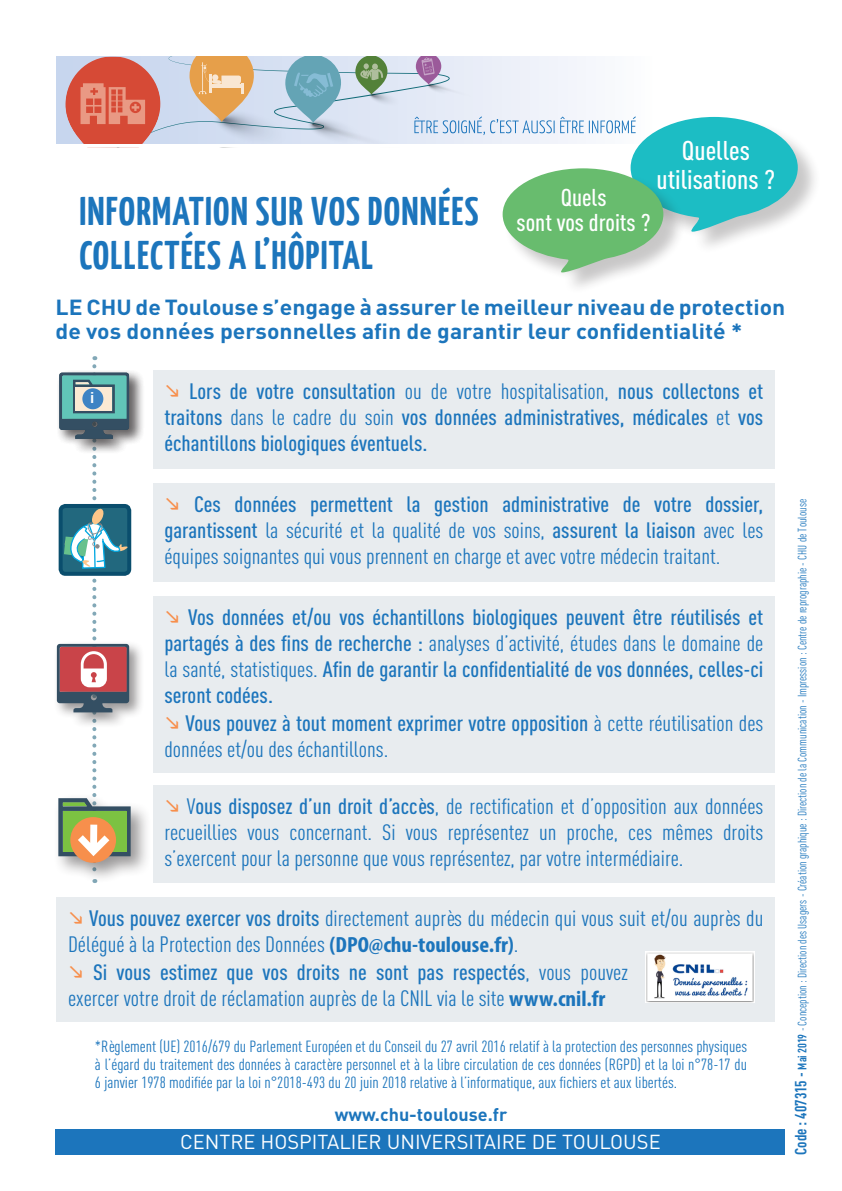
<style>
.page{position:relative;width:842px;height:1191px;background:#fff}
.page>*{position:absolute;margin:0;border:0;box-sizing:border-box;transform-origin:0 0}
.t1{font:700 40px/44px "Yanone Kaffeesatz";letter-spacing:.03em;color:#1c75bc}
.t2{font:500 26.8px/29px "DIN Cond";color:#fff;text-align:center;scale:1.06 1}
.t3{font:500 24px/24px "DIN Cond";color:#fff;text-align:center;scale:1.06 1}
.t4{font:22px/26px "DIN Cond";color:#1c75bc;scale:1.06 1}
.t5{font:500 22px/26px "DIN Cond";color:#1c75bc;text-align:justify;scale:1.06 1}
.t6{font:700 21.6px/24px "DIN";color:#1c75bc;scale:1.06 1}
.t7{font:20px "DIN";color:#fff}
.t8{font:700 18px "DIN";color:#1c75bc}
.t9{font:16px/18px "DIN Cond";color:#1c75bc;text-align:justify;scale:1.06 1}
.t10{font:700 15.2px "DIN";color:#fff}
.t11{font:12px "DIN Cond";color:#1c75bc}
.s1{font-weight:400}
.s2{font-weight:500}
.s3{font-family:"Myriad Pro";font-weight:700;font-stretch:condensed}
.s4{font-weight:700;font-size:16px}
.s5{font-weight:700}
</style>
<div class="page">
<div style="left:153px;top:596px;width:622px;height:176px;background:#e8ecef"></div>
<div style="left:153px;top:785px;width:622px;height:98px;background:#e8ecef"></div>
<div style="left:153px;top:370px;width:622px;height:99px;background:#e8ecef"></div>
<div style="left:153px;top:483px;width:622px;height:99px;background:#e8ecef"></div>
<div style="left:57px;top:897px;width:718px;height:125px;background:#e8ecef"></div>
<div style="left:53px;top:640px;width:91px;height:87px;background:#231f20;opacity:.46"></div>
<div style="left:631px;top:117px;width:190px;height:137px;background:#231f20;opacity:.25"></div>
<div style="left:504px;top:169px;width:181px;height:125px;background:#231f20;opacity:.25"></div>
<svg style="left:65px;top:57px;width:733px;height:215px"></svg>
<div style="left:53px;top:793px;width:98px;height:90px;background:#231f20;opacity:.46"></div>
<div style="left:56px;top:369px;width:88px;height:85px;background:#231f20;opacity:.46"></div>
<div style="left:56px;top:1129px;width:729px;height:25px;background:#1c75bc"></div>
<img style="left:646px;top:952px;width:109px;height:50px">
<svg style="left:57px;top:366px;width:74px;height:517px"></svg>
<p class="t1" style="left:79px;top:188px;width:401px">INFORMATION SUR VOS DONNÉES<br>COLLECTÉES A L’HÔPITAL</p>
<p class="t3" style="left:517px;top:185px;width:128px">Quels<br>sont vos droits ?</p>
<p class="t2" style="left:657px;top:135px;width:113px">Quelles utilisations ?</p>
<p class="t6" style="left:56px;top:294px;width:690px">LE CHU de Toulouse s’engage à assurer le meilleur niveau de protection de vos données personnelles afin de garantir leur confidentialité *</p>
<p class="t10" style="left:90px;top:387px;width:6px">i</p>
<p class="t5" style="left:164px;top:377px;width:567px;text-indent:25px">Lors de votre consultation <span class="s1">ou de votre hospitalisation,</span> nous collectons et traitons <span class="s1">dans le cadre du soin</span> vos données administratives, médicales <span class="s1">et</span> vos échantillons biologiques éventuels.</p>
<p class="t4" style="left:164px;top:491px;width:566px;text-align:justify;text-indent:30px"><span class="s2">Ces données permettent la gestion administrative de votre dossier, garantissent</span> la sécurité et la qualité de vos soins, <span class="s2">assurent la liaison</span> avec les équipes soignantes qui vous prennent en charge et avec votre médecin traitant.</p>
<p class="t5" style="left:164px;top:603px;width:567px;text-indent:24px">Vos données et/ou vos échantillons biologiques peuvent être réutilisés et partagés à des fins de recherche : <span class="s1">analyses d’activité, études dans le domaine de la santé, statistiques.</span> Afin de garantir la confidentialité de vos données, celles-ci seront codées.</p>
<p class="t4" style="left:164px;top:710px;width:566px;text-indent:21px"><span class="s2">Vous pouvez à tout moment exprimer votre opposition</span> à cette réutilisation des données et/ou des échantillons.</p>
<p class="t4" style="left:164px;top:793px;width:566px;text-align:justify;text-indent:22px">V<span class="s2">ous disposez d’un droit d’accès</span>, de rectification et d’opposition aux données recueillies vous concernant. Si vous représentez un proche, ces mêmes droits s’exercent pour la personne que vous représentez, par votre intermédiaire.</p>
<p class="t4" style="left:68px;top:905px;width:657px;text-indent:21px"><span class="s2">Vous pouvez exercer vos droits</span> directement auprès du médecin qui vous suit et/ou auprès du<br>Délégué à la Protection des Données <span class="s3">(DPO@chu-toulouse.fr)</span>.</p>
<p class="t4" style="left:68px;top:959px;width:530px;text-indent:25px"><span class="s2">Si vous estimez que vos droits ne sont pas respectés</span>, vous pouvez exercer votre droit de réclamation auprès de la CNIL via le site <span class="s3">www.cnil.fr</span></p>
<p class="t9" style="left:95px;top:1037px;width:617px">*Règlement (UE) 2016/679 du Parlement Européen et du Conseil du 27 avril 2016 relatif à la protection des personnes physiques à l’égard du traitement des données à caractère personnel et à la libre circulation de ces données (RGPD) et la loi n°78-17 du 6 janvier 1978 modifiée par la loi n°2018-493 du 20 juin 2018 relative à l’informatique, aux fichiers et aux libertés.</p>
<p class="t8" style="left:335px;top:1103px;width:174px">www.chu-toulouse.fr</p>
<p class="t7" style="left:180px;top:1129px;width:482px">CENTRE HOSPITALIER UNIVERSITAIRE DE TOULOUSE</p>
<p class="t11" style="left:795px;top:1154px;width:657px;rotate:-90deg"><span class="s4">Code : 407315 -</span> <span class="s5">Mai 2019</span> - Conception : Direction des Usagers - Création graphique : Direction de la Communication - Impression : Centre de reprographie - CHU de Toulouse</p>
</div>
